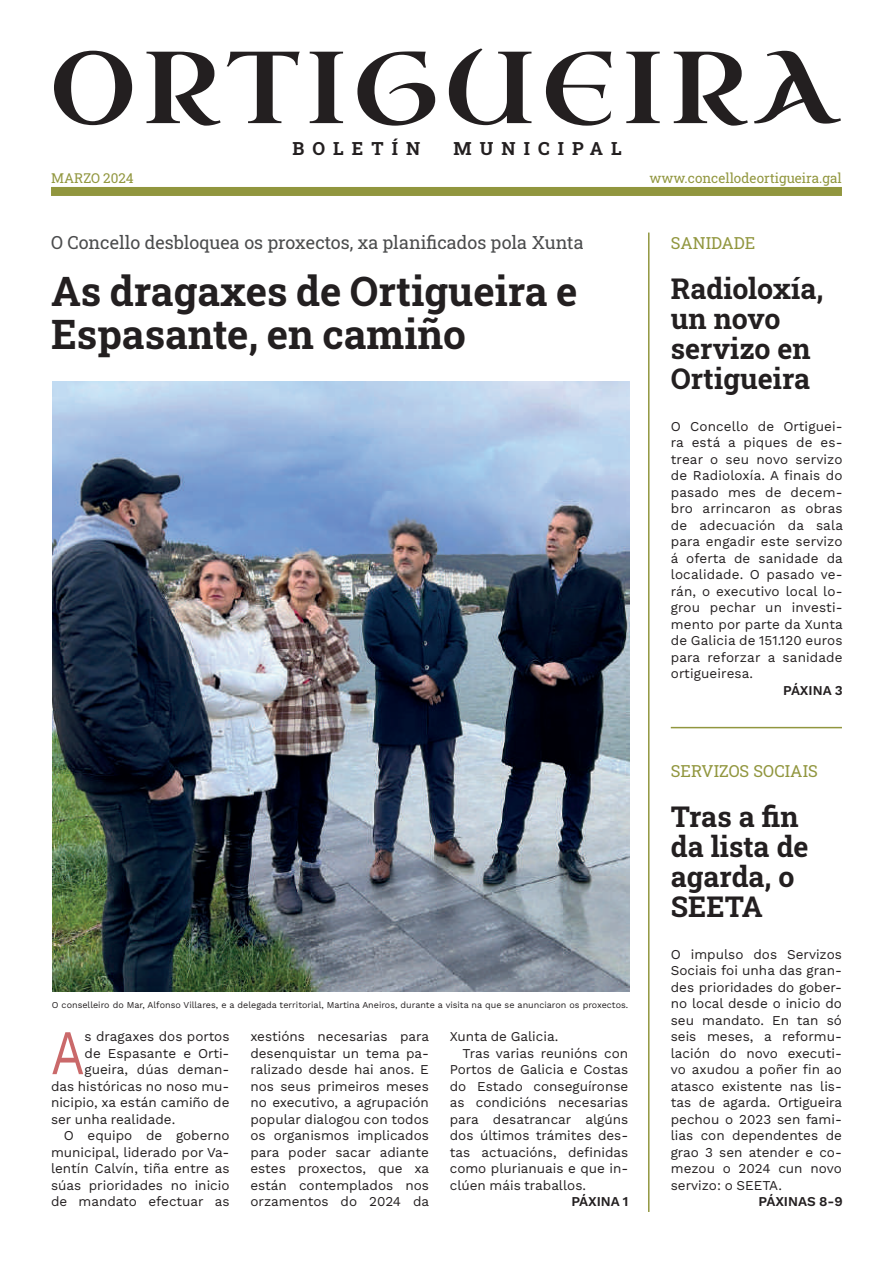
<style>
.page{position:relative;width:893px;height:1263px;background:#fff}
.page>*{position:absolute;margin:0;border:0;box-sizing:border-box;transform-origin:0 0}
.t1{font:102px "Uncial Antiqua";letter-spacing:.06em;color:#231f20}
.t2{font:63.45px "Work Sans";color:#ca696a;scale:.8 1}
.t3{font:700 40.5px/43.5px "Roboto Slab";color:#231f20}
.t4{font:700 28.5px/30px "Roboto Slab";color:#231f20}
.t5{font:18px "Roboto Slab";color:#4b4c4d}
.t6{font:700 18px "Roboto Slab";letter-spacing:.45em;color:#231f20}
.t7{font:16.5px "Roboto Slab";color:#91963e}
.t8{font:13.5px/16.5px "Work Sans";color:#231f20;text-align:justify}
.t9{font:13.5px "Roboto Slab";color:#91963e}
.t10{font:600 13.5px "Work Sans";color:#231f20}
.t11{font:9px "Work Sans";color:#231f20}
</style>
<div class="page">
<div style="left:51px;top:187px;width:791px;height:9px;background:#91963e"></div>
<img style="left:52px;top:381px;width:577px;height:611px">
<hr style="left:648px;top:233px;width:1px;height:979px;background:#91963e">
<hr style="left:671px;top:727px;width:171px;height:1px;background:#91963e">
<h1 class="t1" style="left:49px;top:23px;width:788px">ORTIGUEIRA</h1>
<h3 class="t6" style="left:292px;top:136px;width:129px">BOLETÍN</h3>
<h3 class="t6" style="left:453px;top:136px;width:170px">MUNICIPAL</h3>
<p class="t9" style="left:51px;top:169px;width:84px">MARZO 2024</p>
<p class="t9" style="left:649px;top:169px;width:194px">www.concellodeortigueira.gal</p>
<h3 class="t5" style="left:51px;top:230px;width:534px">O Concello desbloquea os proxectos, xa planificados pola Xunta</h3>
<h3 class="t3" style="left:51px;top:268px;width:528px">As dragaxes de Ortigueira e<br>Espasante, en camiño</h3>
<p class="t7" style="left:671px;top:232px;width:86px">SANIDADE</p>
<h3 class="t4" style="left:671px;top:272px;width:154px">Radioloxía, un novo servizo en<br>Ortigueira</h3>
<p class="t8" style="left:671px;top:417px;width:174px">O Concello de Ortiguei&shy;ra está a piques de es&shy;trear o seu novo servizo de Radioloxía. A finais do pasado mes de decem&shy;bro arrincaron as obras de adecuación da sala para engadir este servizo á oferta de sanidade da localidade. O pasado ve&shy;rán, o executivo local lo&shy;grou pechar un investi&shy;mento por parte da Xunta de Galicia de 151.120 euros para reforzar a sanidade ortigueiresa.</p>
<p class="t10" style="left:783px;top:680px;width:61px">PÁXINA 3</p>
<p class="t7" style="left:671px;top:760px;width:149px">SERVIZOS SOCIAIS</p>
<h3 class="t4" style="left:671px;top:800px;width:139px">Tras a fin da lista de agarda, o<br>SEETA</h3>
<p class="t8" style="left:671px;top:945px;width:173px">O impulso dos Servizos Sociais foi unha das gran&shy;des prioridades do gober&shy;no local desde o inicio do seu mandato. En tan só seis meses, a reformu&shy;lación do novo executi&shy;vo axudou a poñer fin ao atasco existente nas lis&shy;tas de agarda. Ortigueira pechou o 2023 sen fami&shy;lias con dependentes de grao 3 sen atender e co&shy;mezou o 2024 cun novo servizo: o SEETA.</p>
<p class="t11" style="left:52px;top:998px;width:578px">O conselleiro do Mar, Alfonso Villares, e a delegada territorial, Martina Aneiros, durante a visita na que se anunciaron os proxectos.</p>
<p class="t8" style="left:250px;top:1028px;width:180px">xestións necesarias para desenquistar un tema pa&shy;ralizado desde hai anos. E nos seus primeiros meses no executivo, a agrupación popular dialogou con todos os organismos implicados para poder sacar adiante estes proxectos, que xa están contemplados nos orzamentos do 2024 da</p>
<p class="t8" style="left:450px;top:1028px;width:110px">Xunta de Galicia.</p>
<h2 class="t2" style="left:51px;top:1004px;width:43px">A</h2>
<p class="t8" style="left:85px;top:1028px;width:146px">s dragaxes dos portos</p>
<p class="t8" style="left:462px;top:1044px;width:167px">Tras varias reunións con</p>
<p class="t8" style="left:450px;top:1061px;width:180px">Portos de Galicia e Costas</p>
<p class="t8" style="left:450px;top:1077px;width:180px">do Estado conseguíronse</p>
<p class="t8" style="left:450px;top:1094px;width:180px">as condicións necesarias</p>
<p class="t8" style="left:450px;top:1110px;width:180px">para desatrancar algúns</p>
<p class="t8" style="left:450px;top:1127px;width:180px">dos últimos trámites des-</p>
<p class="t8" style="left:450px;top:1143px;width:180px">tas actuacións, definidas</p>
<p class="t8" style="left:450px;top:1160px;width:180px">como plurianuais e que in-</p>
<p class="t8" style="left:450px;top:1176px;width:138px">clúen máis traballos.</p>
<p class="t8" style="left:85px;top:1044px;width:146px">de Espasante e Orti-</p>
<p class="t8" style="left:85px;top:1061px;width:146px">gueira, dúas deman-</p>
<p class="t8" style="left:51px;top:1077px;width:180px">das históricas no noso mu-</p>
<p class="t8" style="left:51px;top:1094px;width:180px">nicipio, xa están camiño de</p>
<p class="t8" style="left:51px;top:1110px;width:126px">ser unha realidade.</p>
<p class="t8" style="left:64px;top:1127px;width:167px">O equipo de goberno</p>
<p class="t8" style="left:51px;top:1143px;width:180px">municipal, liderado por Va-</p>
<p class="t8" style="left:51px;top:1160px;width:180px">lentín Calvín, tiña entre as</p>
<p class="t8" style="left:51px;top:1176px;width:180px">súas prioridades no inicio</p>
<p class="t8" style="left:51px;top:1193px;width:180px">de mandato efectuar as</p>
<p class="t10" style="left:571px;top:1191px;width:58px">PÁXINA 1</p>
<p class="t10" style="left:759px;top:1191px;width:86px">PÁXINAS 8-9</p>
</div>
